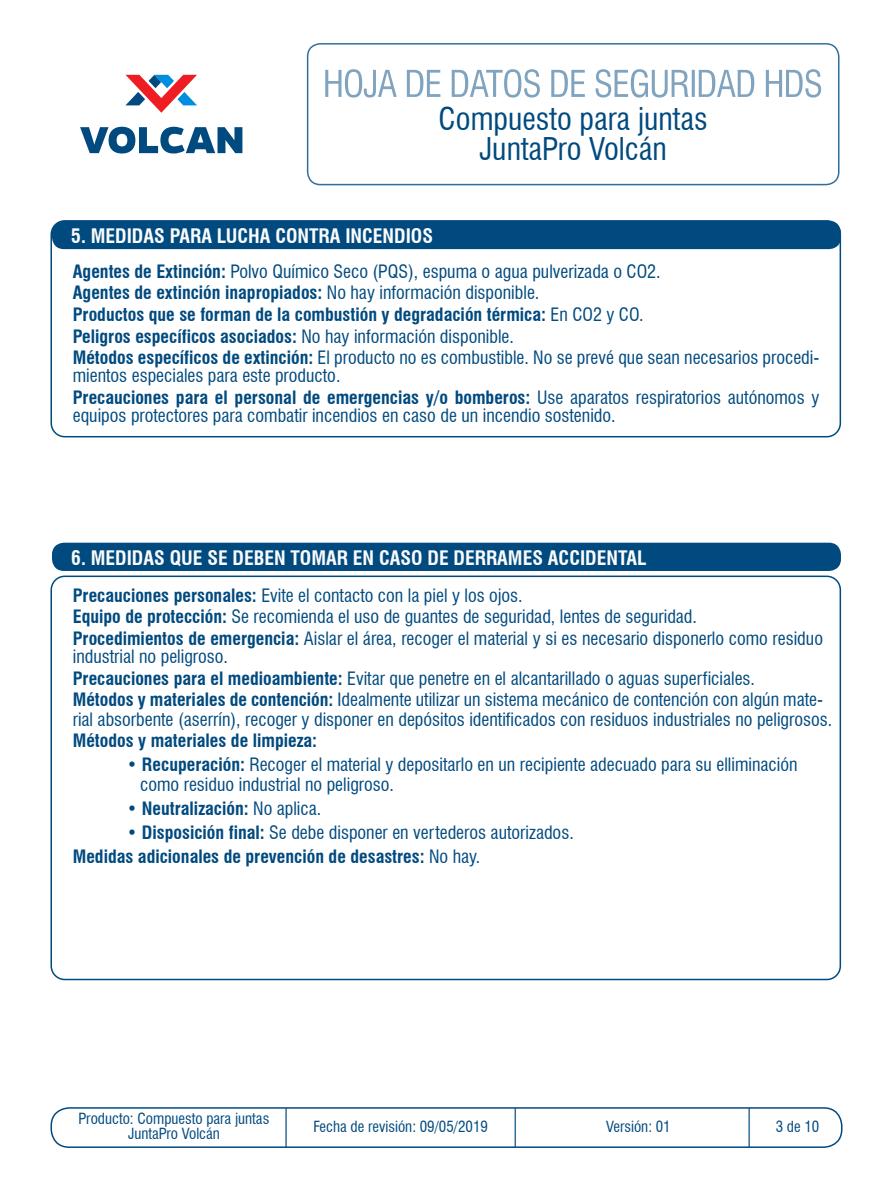
<style>
.page{position:relative;width:893px;height:1191px;background:#fff}
.page>*{position:absolute;margin:0;border:0;box-sizing:border-box;transform-origin:0 0}
.t1{font:condensed 30.6px/30px "Swiss 721 BT";color:#004a7f;text-align:center}
.t2{font:700 condensed 19.5px "Swiss 721 BT";color:#fbfbfc}
.t3{font:condensed 18px/21.6px "Swiss 721 BT";color:#004a7f}
.t4{font:700 condensed 18px/24px "Swiss 721 BT";color:#004a7f}
.t5{font:condensed 15px/15px "Swiss 721 BT";color:#004a7f;text-align:center}
.s1{font-weight:700}
.s2{font-weight:400}
</style>
<div class="page">
<div style="left:50px;top:220px;width:791px;height:217px;border:2px solid #004a7f;border-radius:14px"></div>
<div style="left:50px;top:575px;width:791px;height:405px;border:2px solid #004a7f;border-radius:14px"></div>
<div style="left:52px;top:542px;width:789px;height:29px;background:#004a7f;border-radius:12px"></div>
<div style="left:52px;top:221px;width:789px;height:28px;background:#004a7f;border-radius:12px"></div>
<svg style="left:325px;top:69px;width:496px;height:29px"></svg>
<svg style="left:125px;top:75px;width:72px;height:38px"></svg>
<svg style="left:80px;top:127px;width:162px;height:26px"></svg>
<div style="left:307px;top:43px;width:532px;height:142px;border:2px solid #004a7f;border-radius:13px"></div>
<div style="left:50px;top:1107px;width:792px;height:41px;border:2px solid #004a7f;border-radius:18px"></div>
<hr style="left:285px;top:1108px;width:2px;height:39px;background:#004a7f">
<hr style="left:514px;top:1108px;width:2px;height:39px;background:#004a7f">
<hr style="left:748px;top:1108px;width:2px;height:39px;background:#004a7f">
<h1 class="t1" style="left:439px;top:104px;width:271px">Compuesto para juntas<br>JuntaPro Volcán</h1>
<p class="t2" style="left:71px;top:224px;width:363px">5. MEDIDAS PARA LUCHA CONTRA INCENDIOS</p>
<p class="t3" style="left:73px;top:260px;width:748px"><span class="s1">Agentes de Extinción:</span> Polvo Químico Seco (PQS), espuma o agua pulverizada o CO2.<br><span class="s1">Agentes de extinción inapropiados:</span> No hay información disponible.<br><span class="s1">Productos que se forman de la combustión y degradación térmica:</span> En CO2 y CO.<br><span class="s1">Peligros específicos asociados:</span> No hay información disponible.<br><span class="s1">Métodos específicos de extinción:</span> El producto no es combustible. No se prevé que sean necesarios procedi-</p>
<p class="t3" style="left:73px;top:365px;width:748px">mientos especiales para este producto.<br><span class="s1">Precauciones para el personal de emergencias y/o bomberos:</span> Use aparatos respiratorios autónomos y</p>
<p class="t3" style="left:73px;top:404px;width:544px">equipos protectores para combatir incendios en caso de un incendio sostenido.</p>
<p class="t2" style="left:71px;top:546px;width:577px">6. MEDIDAS QUE SE DEBEN TOMAR EN CASO DE DERRAMES ACCIDENTAL</p>
<p class="t3" style="left:73px;top:584px;width:752px"><span class="s1">Precauciones personales:</span> Evite el contacto con la piel y los ojos.<br><span class="s1">Equipo de protección:</span> Se recomienda el uso de guantes de seguridad, lentes de seguridad.<br><span class="s1">Procedimientos de emergencia:</span> Aislar el área, recoger el material y si es necesario disponerlo como residuo</p>
<p class="t3" style="left:73px;top:645px;width:752px">industrial no peligroso.<br><span class="s1">Precauciones para el medioambiente:</span> Evitar que penetre en el alcantarillado o aguas superficiales.<br><span class="s1">Métodos y materiales de contención:</span> Idealmente utilizar un sistema mecánico de contención con algún mate-</p>
<p class="t3" style="left:73px;top:708px;width:761px">rial absorbente (aserrín), recoger y disponer en depósitos identificados con residuos industriales no peligrosos.</p>
<p class="t4" style="left:73px;top:728px;width:246px">Métodos y materiales de limpieza:</p>
<p class="t3" style="left:140px;top:755px;width:659px;line-height:19.5px;text-indent:-13px"><span class="s1">• Recuperación:</span> Recoger el material y depositarlo en un recipiente adecuado para su elliminación como residuo industrial no peligroso.</p>
<p class="t4" style="left:127px;top:796px;width:196px">• Neutralización: <span class="s2">No aplica.</span></p>
<p class="t4" style="left:73px;top:820px;width:503px;text-indent:54px">• Disposición final: <span class="s2">Se debe disponer en vertederos autorizados.<br></span>Medidas adicionales de prevención de desastres: <span class="s2">No hay.</span></p>
<p class="t5" style="left:79px;top:1111px;width:192px">Producto: Compuesto para juntas<br>JuntaPro Volcán</p>
<p class="t5" style="left:313px;top:1119px;width:176px">Fecha de revisión: 09/05/2019</p>
<p class="t5" style="left:606px;top:1119px;width:66px">Versión: 01</p>
<p class="t5" style="left:776px;top:1119px;width:45px">3 de 10</p>
</div>
